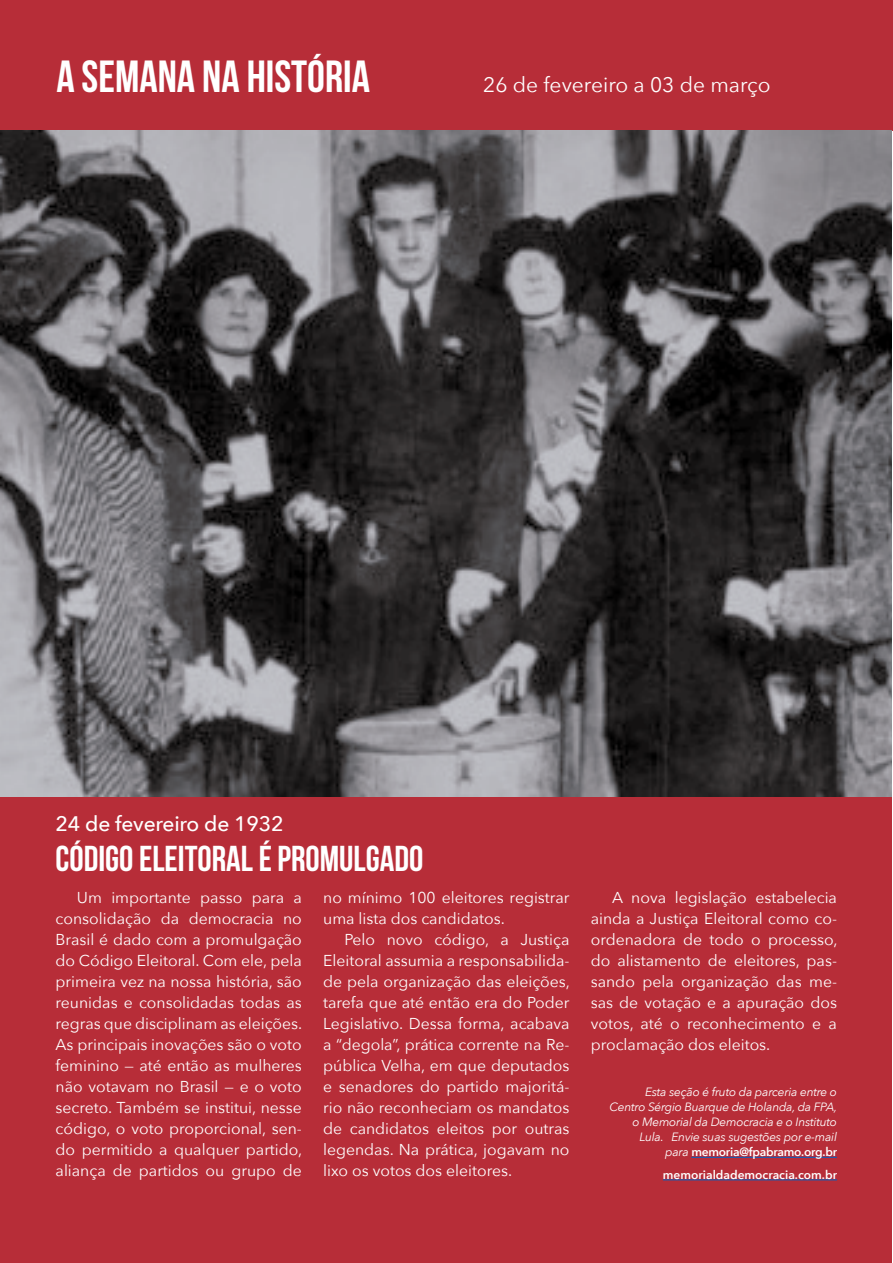
<style>
.page{position:relative;width:893px;height:1263px;background:#fff}
.page>*{position:absolute;margin:0;border:0;box-sizing:border-box;transform-origin:0 0}
.t1{font:700 45px "Bebas Neue";color:#fff}
.t2{font:700 36px "Bebas Neue";color:#fff}
.t3{font:21px "Avenir Next";color:#fff}
.t4{font:500 21px "Avenir Next";letter-spacing:-.01em;color:#fff}
.t5{font:15.75px/21px "Avenir Next";color:#fff;text-align:justify}
.t6{font:italic 12px/15px "Avenir Next";letter-spacing:-.02em;color:#fff;text-align:right}
.t7{font:600 12px "Avenir Next";color:#fff}
.s1{font-weight:600;font-style:normal}
</style>
<div class="page">
<div style="left:0;top:0;width:893px;height:130px;background:#b72d38"></div>
<div style="left:0;top:130px;width:891px;height:1133px;background:#b72d38"></div>
<img style="left:0;top:130px;width:891px;height:666px">
<hr style="left:663px;top:1179px;width:174px;height:1px;background:#0063c5">
<hr style="left:691px;top:1157px;width:146px;height:1px;background:#0063c5">
<h1 class="t1" style="left:56px;top:52px;width:315px">A SEMANA NA HISTÓRIA</h1>
<h3 class="t3" style="left:483px;top:67px;width:289px">26 de fevereiro a 03 de março</h3>
<h3 class="t4" style="left:56px;top:806px;width:229px">24 de fevereiro de 1932</h3>
<h2 class="t2" style="left:56px;top:839px;width:369px">CÓDIGO ELEITORAL É PROMULGADO</h2>
<p class="t5" style="left:56px;top:886px;width:248px;text-indent:21px">Um importante passo para a consolidação da democracia no Brasil é dado com a promulgação do Código Eleitoral. Com ele, pela primeira vez na nossa história, são reunidas e consolidadas todas as regras que disciplinam as eleições.<br>As principais inovações são o voto feminino — até então as mulheres não votavam no Brasil — e o voto secreto. Também se institui, nesse código, o voto proporcional, sen&shy;do permitido a qualquer partido, aliança de partidos ou grupo de</p>
<p class="t5" style="left:323px;top:886px;width:248px">no mínimo 100 eleitores registrar uma lista dos candidatos.</p>
<p class="t5" style="left:323px;top:928px;width:248px;text-indent:21px">Pelo novo código, a Justiça Eleitoral assumia a responsabilida&shy;de pela organização das eleições, tarefa que até então era do Poder Legislativo. Dessa forma, acabava a “degola”, prática corrente na Re&shy;pública Velha, em que deputados e senadores do partido majoritá&shy;rio não reconheciam os mandatos de candidatos eleitos por outras legendas. Na prática, jogavam no lixo os votos dos eleitores.</p>
<p class="t5" style="left:591px;top:886px;width:248px;text-indent:21px">A nova legislação estabelecia ainda a Justiça Eleitoral como co&shy;ordenadora de todo o processo, do alistamento de eleitores, pas&shy;sando pela organização das me&shy;sas de votação e a apuração dos votos, até o reconhecimento e a proclamação dos eleitos.</p>
<p class="t6" style="left:610px;top:1084px;width:229px">Esta seção é fruto da parceria entre o Centro Sérgio Buarque de Holanda, da FPA, o Memorial da Democracia e o Instituto Lula. Envie suas sugestões por e-mail<br>para <span class="s1">memoria@fpabramo.org.br</span></p>
<p class="t7" style="left:663px;top:1164px;width:176px">memorialdademocracia.com.br</p>
</div>
